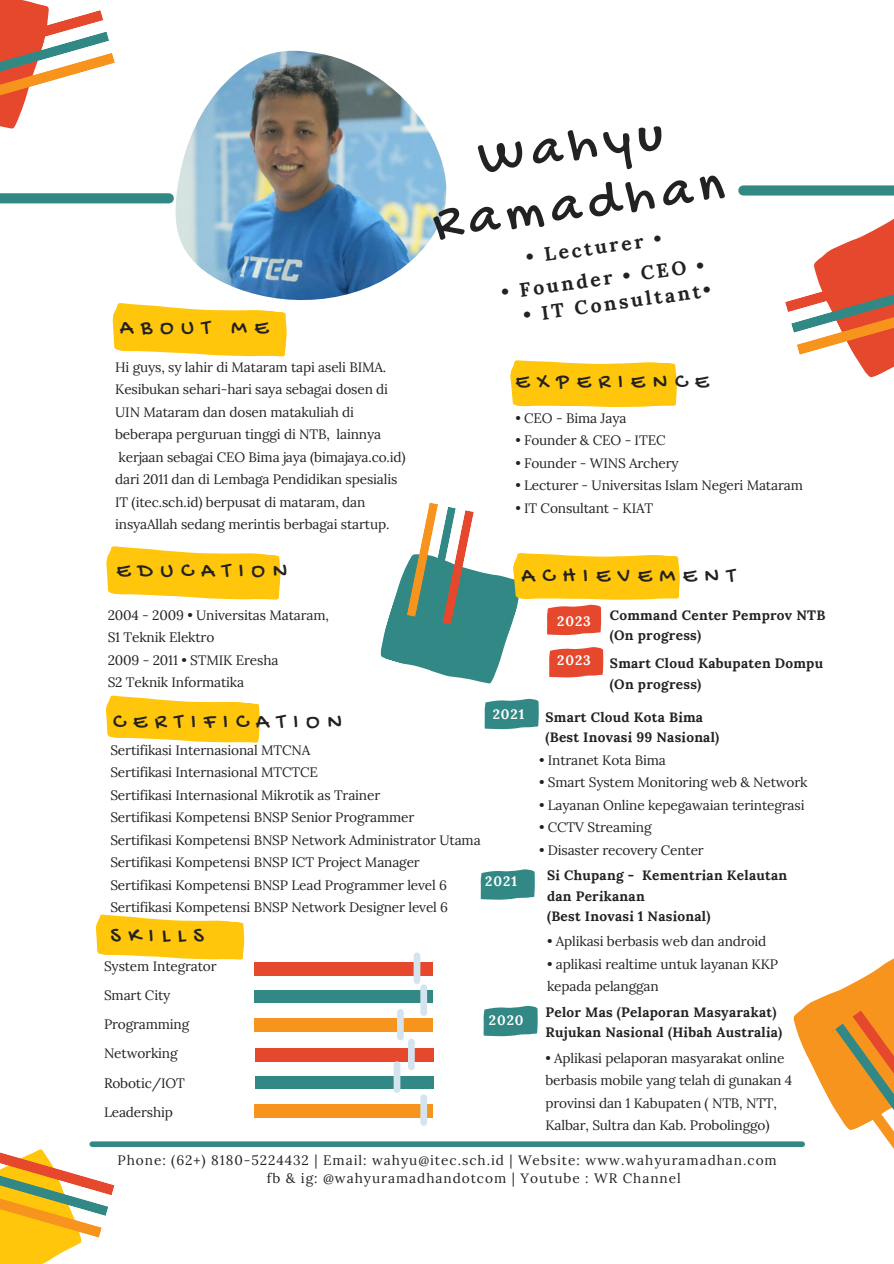
<style>
.page{position:relative;width:894px;height:1264px;background:#fff}
.page>*{position:absolute;margin:0;border:0;box-sizing:border-box;transform-origin:0 0}
.t1{font:54.3px/59.1px "Gochi Hand";color:#222;text-align:center}
.t2{font:22.5px "Gochi Hand";letter-spacing:.34em;color:#222}
.t3{font:700 19.35px "Lora";color:#222}
.t4{font:13.65px/22.5px "Lora";letter-spacing:-.01em;color:#222}
.t5{font:700 13.65px/20.2px "Lora";letter-spacing:.02em;color:#222}
.t6{font:13.65px "Lora";letter-spacing:.07em;color:#222}
.t7{font:700 13.65px "Lora";letter-spacing:.07em;color:#fff}
</style>
<div class="page">
<div style="left:254px;top:1018px;width:178px;height:13px;background:#f7941d"></div>
<div style="left:255px;top:1104px;width:178px;height:14px;background:#f7941d"></div>
<div style="left:255px;top:990px;width:178px;height:12px;background:#328885"></div>
<div style="left:255px;top:1076px;width:178px;height:12px;background:#328885"></div>
<div style="left:255px;top:961px;width:178px;height:14px;background:#e5482c"></div>
<div style="left:255px;top:1048px;width:178px;height:13px;background:#e5482c"></div>
<img style="left:175px;top:50px;width:271px;height:251px">
<div style="left:0;top:193px;width:169px;height:10px;background:#328885"></div>
<div style="left:743px;top:185px;width:150px;height:10px;background:#328885"></div>
<div style="left:413px;top:955px;width:7px;height:25px;background:#d3e4ef"></div>
<div style="left:420px;top:1097px;width:7px;height:25px;background:#d3e4ef"></div>
<div style="left:420px;top:987px;width:7px;height:25px;background:#d3e4ef"></div>
<div style="left:397px;top:1012px;width:6px;height:25px;background:#d3e4ef"></div>
<div style="left:408px;top:1042px;width:6px;height:24px;background:#d3e4ef"></div>
<div style="left:393px;top:1064px;width:7px;height:25px;background:#d3e4ef"></div>
<svg style="left:112px;top:294px;width:178px;height:63px"></svg>
<svg style="left:106px;top:546px;width:175px;height:54px"></svg>
<svg style="left:96px;top:914px;width:149px;height:46px"></svg>
<svg style="left:510px;top:360px;width:167px;height:47px;background:#ffca20"></svg>
<div style="left:92px;top:1141px;width:710px;height:5px;background:#328885"></div>
<svg style="left:784px;top:195px;width:109px;height:183px"></svg>
<svg style="left:784px;top:959px;width:109px;height:189px"></svg>
<svg style="left:0;top:1146px;width:114px;height:117px"></svg>
<svg style="left:0;top:0;width:115px;height:129px"></svg>
<svg style="left:484px;top:698px;width:54px;height:31px;background:#499593"></svg>
<svg style="left:483px;top:1005px;width:54px;height:31px;background:#499593"></svg>
<svg style="left:106px;top:695px;width:154px;height:48px"></svg>
<svg style="left:480px;top:869px;width:54px;height:30px;background:#459390"></svg>
<svg style="left:380px;top:502px;width:300px;height:182px"></svg>
<h2 class="t2" style="left:120px;top:316px;width:150px">ABOUT ME</h2>
<p class="t4" style="left:115px;top:355px;width:292px">Hi guys, sy lahir di Mataram tapi aseli BIMA.<br>Kesibukan sehari-hari saya sebagai dosen di UIN Mataram dan dosen matakuliah di beberapa perguruan tinggi di NTB, lainnya kerjaan sebagai CEO Bima jaya (bimajaya.co.id) dari 2011 dan di Lembaga Pendidikan spesialis IT (itec.sch.id) berpusat di mataram, dan insyaAllah sedang merintis berbagai startup.</p>
<h2 class="t2" style="left:116px;top:559px;width:172px">EDUCATION</h2>
<p class="t4" style="left:108px;top:603px;width:223px">2004 - 2009 • Universitas Mataram,<br>S1 Teknik Elektro<br>2009 - 2011 • STMIK Eresha<br>S2 Teknik Informatika</p>
<h1 class="t1" style="left:421px;top:140px;width:295px;rotate:-8deg">Wahyu<br>Ramadhan</h1>
<h3 class="t3" style="left:524px;top:245px;width:138px;rotate:-8deg">• Lecturer •</h3>
<h3 class="t3" style="left:499px;top:280px;width:206px;rotate:-8deg">• Founder • CEO •</h3>
<h3 class="t3" style="left:521px;top:303px;width:190px;rotate:-8deg">• IT Consultant•</h3>
<h2 class="t2" style="left:515px;top:369px;width:195px">EXPERIENCE</h2>
<p class="t4" style="left:515px;top:406px;width:113px">• CEO - Bima Jaya</p>
<p class="t4" style="left:515px;top:429px;width:152px">• Founder &amp; CEO - ITEC</p>
<p class="t4" style="left:515px;top:451px;width:165px">• Founder - WINS Archery</p>
<p class="t4" style="left:515px;top:474px;width:289px">• Lecturer - Universitas Islam Negeri Mataram</p>
<p class="t4" style="left:515px;top:496px;width:139px">• IT Consultant - KIAT</p>
<h2 class="t2" style="left:521px;top:563px;width:215px">ACHIEVEMENT</h2>
<p class="t7" style="left:557px;top:612px;width:35px">2023</p>
<p class="t7" style="left:557px;top:651px;width:35px">2023</p>
<p class="t5" style="left:609px;top:604px;width:217px">Command Center Pemprov NTB (On progress)</p>
<p class="t5" style="left:609px;top:653px;width:215px">Smart Cloud Kabupaten Dompu (On progress)</p>
<p class="t7" style="left:492px;top:705px;width:33px">2021</p>
<p class="t5" style="left:545px;top:707px;width:175px">Smart Cloud Kota Bima (Best Inovasi 99 Nasional)</p>
<p class="t4" style="left:539px;top:748px;width:128px">• Intranet Kota Bima</p>
<p class="t4" style="left:539px;top:771px;width:270px">• Smart System Monitoring web &amp; Network</p>
<p class="t4" style="left:539px;top:793px;width:267px">• Layanan Online kepegawaian terintegrasi</p>
<p class="t4" style="left:539px;top:816px;width:114px">• CCTV Streaming</p>
<p class="t4" style="left:539px;top:838px;width:166px">• Disaster recovery Center</p>
<p class="t5" style="left:547px;top:865px;width:241px">Si Chupang - Kementrian Kelautan dan Perikanan<br>(Best Inovasi 1 Nasional)</p>
<p class="t4" style="left:547px;top:929px;width:221px">• Aplikasi berbasis web dan android</p>
<p class="t4" style="left:547px;top:952px;width:233px">• aplikasi realtime untuk layanan KKP kepada pelanggan</p>
<p class="t5" style="left:545px;top:1001px;width:238px">Pelor Mas (Pelaporan Masyarakat)<br>Rujukan Nasional (Hibah Australia)</p>
<p class="t4" style="left:545px;top:1046px;width:248px">• Aplikasi pelaporan masyarakat online berbasis mobile yang telah di gunakan 4 provinsi dan 1 Kabupaten ( NTB, NTT, Kalbar, Sultra dan Kab. Probolinggo)</p>
<h2 class="t2" style="left:113px;top:709px;width:230px">CERTIFICATION</h2>
<p class="t4" style="left:110px;top:738px;width:372px">Sertifikasi Internasional MTCNA<br>Sertifikasi Internasional MTCTCE<br>Sertifikasi Internasional Mikrotik as Trainer<br>Sertifikasi Kompetensi BNSP Senior Programmer<br>Sertifikasi Kompetensi BNSP Network Administrator Utama Sertifikasi Kompetensi BNSP ICT Project Manager Sertifikasi Kompetensi BNSP Lead Programmer level 6<br>Sertifikasi Kompetensi BNSP Network Designer level 6</p>
<p class="t7" style="left:485px;top:872px;width:33px">2021</p>
<h2 class="t2" style="left:110px;top:923px;width:95px">SKILLS</h2>
<p class="t4" style="left:104px;top:950px;width:114px;line-height:29.2px">System Integrator<br>Smart City<br>Programming<br>Networking<br>Robotic/IOT<br>Leadership</p>
<p class="t6" style="left:117px;top:1150px;width:660px">Phone: (62+) 8180-5224432 | Email: wahyu@itec.sch.id | Website: www.wahyuramadhan.com</p>
<p class="t7" style="left:488px;top:1011px;width:36px">2020</p>
<p class="t6" style="left:267px;top:1169px;width:415px">fb &amp; ig: @wahyuramadhandotcom | Youtube : WR Channel</p>
</div>
